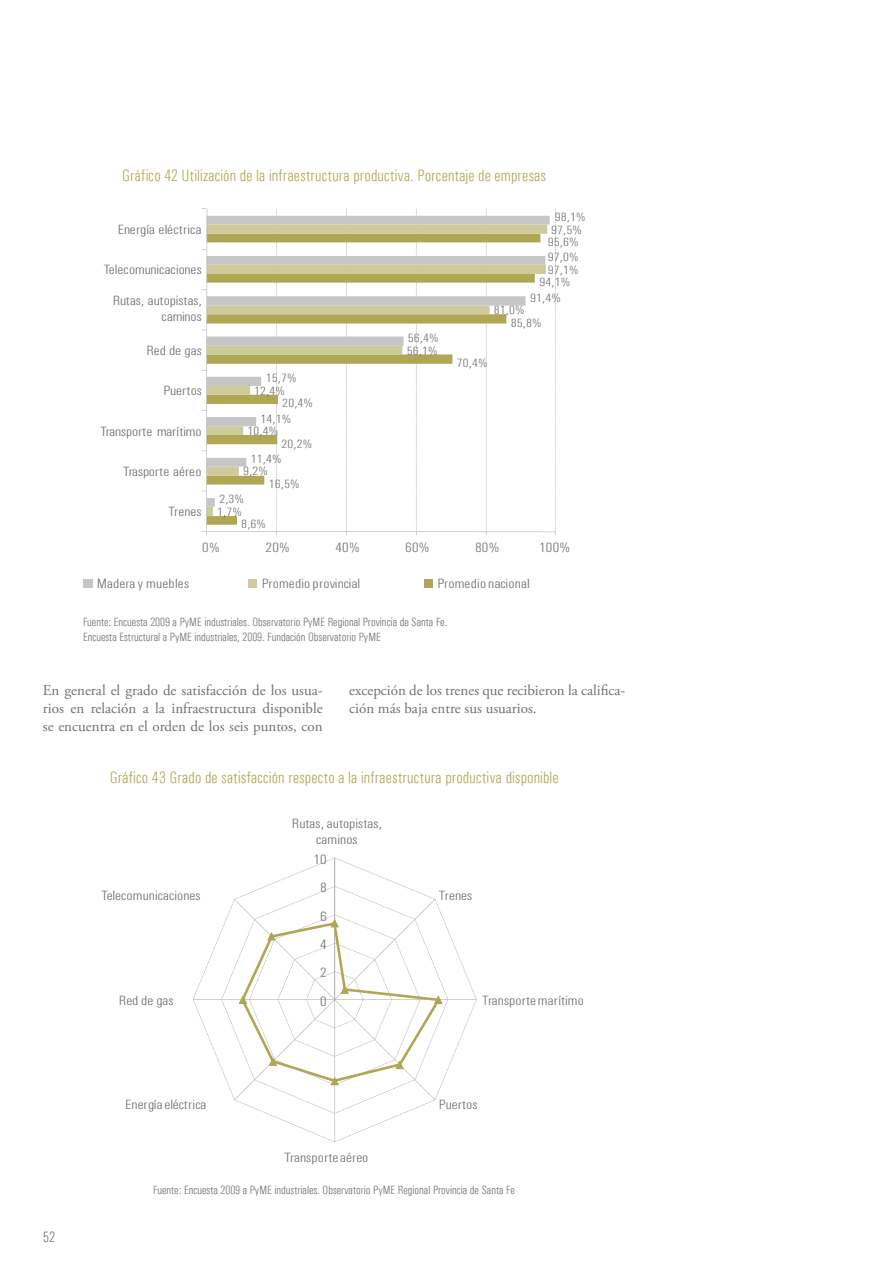
<style>
.page{position:relative;width:893px;height:1263px;background:#fff}
.page>*{position:absolute;margin:0;border:0;box-sizing:border-box;transform-origin:0 0}
.t1{font:300 condensed 16.5px "Univers";letter-spacing:.015em;color:#afa754}
.t2{font:15px/18px "Adobe Garamond Pro";color:#717073;text-align:justify}
.t3{font:300 condensed 15px "Univers";color:#717073}
.t4{font:300 condensed 13.5px/16.5px "Univers";letter-spacing:.005em;color:#717073;text-align:center;scale:1.18 1}
.t5{font:300 condensed 13.5px/16.2px "Univers";letter-spacing:-.015em;color:#717073;text-align:right;scale:1.18 1}
.t6{font:300 condensed 12px/14.4px "Univers";color:#717073}
.t7{font:300 condensed 12px "Univers";color:#717073;scale:1.18 1}
</style>
<div class="page">
<svg style="left:201px;top:208px;width:355px;height:327px"></svg>
<div style="left:83px;top:579px;width:9px;height:8px;background:#c6c6c7"></div>
<div style="left:248px;top:579px;width:9px;height:8px;background:#cfca99"></div>
<div style="left:424px;top:579px;width:9px;height:8px;background:#afa754"></div>
<svg style="left:193px;top:858px;width:283px;height:284px"></svg>
<svg style="left:239px;top:919px;width:203px;height:166px"></svg>
<p class="t1" style="left:122px;top:166px;width:425px">Gráfico 42 Utilización de la infraestructura productiva. Porcentaje de empresas</p>
<p class="t4" style="left:118px;top:221px;width:72px">Energía eléctrica</p>
<p class="t7" style="left:555px;top:210px;width:28px">98,1%</p>
<p class="t7" style="left:551px;top:223px;width:28px">97,5%</p>
<p class="t7" style="left:548px;top:235px;width:28px">95,6%</p>
<p class="t4" style="left:104px;top:261px;width:84px">Telecomunicaciones</p>
<p class="t7" style="left:548px;top:250px;width:28px">97,0%</p>
<p class="t7" style="left:548px;top:263px;width:28px">97,1%</p>
<p class="t7" style="left:539px;top:275px;width:28px">94,1%</p>
<p class="t5" style="left:113px;top:292px;width:77px">Rutas, autopistas, caminos</p>
<p class="t7" style="left:530px;top:291px;width:28px">91,4%</p>
<p class="t7" style="left:494px;top:303px;width:28px">81,0%</p>
<p class="t7" style="left:511px;top:316px;width:28px">85,8%</p>
<p class="t4" style="left:146px;top:342px;width:48px">Red de gas</p>
<p class="t7" style="left:408px;top:331px;width:28px">56,4%</p>
<p class="t7" style="left:407px;top:343px;width:28px">56,1%</p>
<p class="t7" style="left:457px;top:356px;width:28px">70,4%</p>
<p class="t4" style="left:164px;top:382px;width:34px">Puertos</p>
<p class="t7" style="left:266px;top:371px;width:28px">15,7%</p>
<p class="t7" style="left:254px;top:384px;width:28px">12,4%</p>
<p class="t7" style="left:282px;top:396px;width:28px">20,4%</p>
<p class="t5" style="left:100px;top:423px;width:87px">Transporte marítimo</p>
<p class="t7" style="left:260px;top:412px;width:28px">14,1%</p>
<p class="t7" style="left:247px;top:424px;width:28px">10,4%</p>
<p class="t7" style="left:282px;top:437px;width:28px">20,2%</p>
<p class="t4" style="left:123px;top:463px;width:68px">Trasporte aéreo</p>
<p class="t7" style="left:251px;top:452px;width:28px">11,4%</p>
<p class="t7" style="left:243px;top:464px;width:22px">9,2%</p>
<p class="t7" style="left:269px;top:477px;width:28px">16,5%</p>
<p class="t4" style="left:169px;top:503px;width:30px">Trenes</p>
<p class="t7" style="left:219px;top:492px;width:22px">2,3%</p>
<p class="t7" style="left:217px;top:505px;width:22px">1,7%</p>
<p class="t7" style="left:241px;top:517px;width:22px">8,6%</p>
<p class="t4" style="left:202px;top:540px;width:16px">0%</p>
<p class="t4" style="left:266px;top:540px;width:22px">20%</p>
<p class="t4" style="left:335px;top:540px;width:22px">40%</p>
<p class="t4" style="left:405px;top:540px;width:22px">60%</p>
<p class="t4" style="left:475px;top:540px;width:22px">80%</p>
<p class="t4" style="left:539px;top:540px;width:28px">100%</p>
<p class="t4" style="left:97px;top:575px;width:80px">Madera y muebles</p>
<p class="t4" style="left:262px;top:575px;width:85px">Promedioprovincial</p>
<p class="t4" style="left:437px;top:575px;width:80px">Promedionacional</p>
<p class="t6" style="left:83px;top:615px;width:366px">Fuente: Encuesta 2009 a PyME industriales. Observatorio PyME Regional Provincia de Santa Fe.<br>Encuesta Estructural a PyME industriales, 2009. Fundación Observatorio PyME</p>
<p class="t2" style="left:43px;top:682px;width:281px">En general el grado de satisfacción de los usua&shy;rios en relación a la infraestructura disponible se encuentra en el orden de los seis puntos, con</p>
<p class="t2" style="left:349px;top:682px;width:278px">excepción de los trenes que recibieron la califica&shy;ción más baja entre sus usuarios.</p>
<p class="t1" style="left:110px;top:767px;width:450px">Gráfico 43 Grado de satisfacción respecto a la infraestructura productiva disponible</p>
<p class="t4" style="left:292px;top:815px;width:78px">Rutas,autopistas, caminos</p>
<p class="t4" style="left:313px;top:851px;width:13px">10</p>
<p class="t4" style="left:102px;top:887px;width:85px">Telecomunicaciones</p>
<p class="t4" style="left:320px;top:879px;width:7px">8</p>
<p class="t4" style="left:439px;top:887px;width:30px">Trenes</p>
<p class="t4" style="left:320px;top:908px;width:7px">6</p>
<p class="t4" style="left:320px;top:936px;width:7px">4</p>
<p class="t4" style="left:320px;top:965px;width:7px">2</p>
<p class="t4" style="left:119px;top:992px;width:48px">Red de gas</p>
<p class="t4" style="left:320px;top:993px;width:7px">0</p>
<p class="t4" style="left:482px;top:992px;width:88px">Transporte marítimo</p>
<p class="t4" style="left:125px;top:1096px;width:71px">Energía eléctrica</p>
<p class="t4" style="left:439px;top:1096px;width:34px">Puertos</p>
<p class="t4" style="left:284px;top:1150px;width:73px">Transporte aéreo</p>
<p class="t3" style="left:43px;top:1229px;width:14px">52</p>
<p class="t6" style="left:153px;top:1183px;width:363px">Fuente: Encuesta 2009 a PyME industriales. Observatorio PyME Regional Provincia de Santa Fe</p>
</div>
